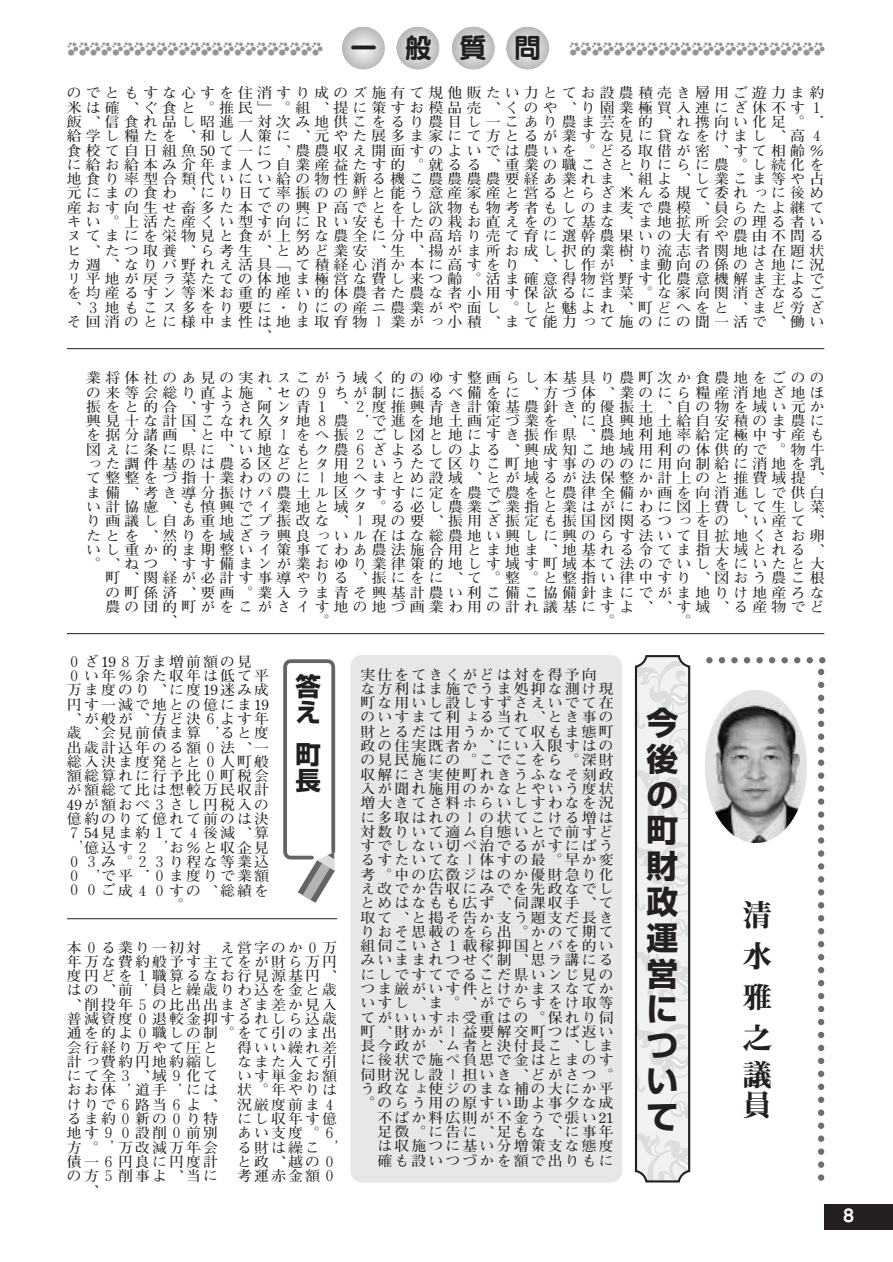
<style>
.page{position:relative;width:893px;height:1262px;background:#fff}
.page>*{position:absolute;margin:0;border:0;box-sizing:border-box;transform-origin:0 0}
.t1{font:700 31.95px/35.8px "Shin Go";color:#231f20;text-align:justify}
.t2{font:29.7px/41px "Midashi Min MA31";color:#231f20;text-align:justify}
.t3{font:27.6px "Seurat CID B";color:#231f20}
.t4{font:700 25.5px/25.5px "Shin Go";color:#231f20}
.t5{font:21.3px "Kazarikei Btype";color:#939598}
.t6{font:16.95px "Seurat CID B";color:#fff}
.t7{font:700 14.25px/14.2px "Futo Min A101";letter-spacing:.145em;color:#231f20;scale:1.04 1}
.t8{font:700 14.25px/14.2px "Futo Min A101";letter-spacing:.28em;color:#231f20;scale:1.04 1}
</style>
<div class="page">
<div style="left:824px;top:1203px;width:68px;height:26px;background:#231f20"></div>
<svg style="left:342px;top:27px;width:42px;height:42px"></svg>
<svg style="left:396px;top:27px;width:43px;height:42px"></svg>
<svg style="left:452px;top:27px;width:42px;height:42px"></svg>
<svg style="left:506px;top:27px;width:43px;height:42px"></svg>
<hr style="left:67px;top:348px;width:757px;height:1px;background:#231f20">
<hr style="left:67px;top:633px;width:757px;height:1px;background:#231f20">
<hr style="left:67px;top:918px;width:270px;height:1px;background:#231f20">
<div style="left:350px;top:655px;width:272px;height:527px;background:#e6e7e8;border-radius:11px"></div>
<img style="left:704px;top:690px;width:103px;height:153px;border-radius:50%">
<svg style="left:709px;top:657px;width:115px;height:6px"></svg>
<svg style="left:818px;top:672px;width:6px;height:509px"></svg>
<div style="left:636px;top:656px;width:53px;height:172px;background:#f1f1f2"></div>
<svg style="left:638px;top:770px;width:49px;height:56px"></svg>
<svg style="left:636px;top:656px;width:53px;height:99px"></svg>
<div style="left:636px;top:828px;width:53px;height:182px;background:#f1f1f2"></div>
<svg style="left:638px;top:952px;width:49px;height:56px"></svg>
<svg style="left:638px;top:842px;width:49px;height:95px"></svg>
<div style="left:636px;top:1010px;width:53px;height:171px;background:#f1f1f2"></div>
<svg style="left:636px;top:1133px;width:53px;height:48px"></svg>
<svg style="left:638px;top:1024px;width:49px;height:94px"></svg>
<div style="left:635px;top:655px;width:55px;height:527px;border:2px solid #231f20;border-radius:10px"></div>
<svg style="left:283px;top:659px;width:52px;height:243px"></svg>
<h3 class="t3" style="left:350px;top:38px;width:193px">一般質問</h3>
<p class="t8" style="left:809px;top:87px;width:26px;line-height:16.2px;text-indent:-742px">のでともすな心すを住消すり成のズ施有て規他販たい力とてお設農積売き層用ご遊力ま約<br>１．</p>
<p class="t7" style="left:67px;top:131px;width:729px;text-align:justify">給学し糧たを、和し人策に、元やた展多ま家にて方とるが業すな見に貸なをけまし、高４食校て自日組魚50て一に、農農収え開面すのよいでは農いを。どる取借が密、すて相齢％に給お給本み介年ま人つ自業産益たす的。就るる、重業の職こさとりにらに農。し続化を地食り率型合類代いにい給の物性新る機こ農農農農要経あ業れま、組よ、し業こま等や占元にまの食わ、にり日て率振のの鮮と能う意産家産と営るとらざ米んる規て委れっに後め産おす向生せ畜多た本での興Ｐ高でとをし欲物も物考者もしのま麦で農模、員らたよ継てキい。上活た産くい型す向にＲい安も十たの栽お直えをのて基な、ま地拡所会の理る者いヌてまにを栄物見と食が上努な農全に分中高培り売て育に選幹農果いの大有や農由不問るヒ、たつ取養、ら考生、とめど業安、生、揚がま所お成し択的業樹り流志者関地は在題状カ週、なりバ野れえ活具「て積経心消か本に高すをり、、し作が、ま動向の係のさ地に況リ平地が戻ラ菜たての体地ま極営な費し来つ齢。活ま確意得物営野す化農意機解ま主よでを均産るすン等米お重的産い的体農者た農な者小用す保欲るにま菜。な家向関消ざなるご、３地もこス多をり要に・りにの産ニ農業がや面し。しと魅よれ、町どへをと、まど労ざそ回消のとに様中ま性は地ま取育物ー業がっ小積、まて能力って施のにの聞一活で、働い</p>
<h3 class="t5" style="left:67px;top:37px;width:257px">aaaaaaaaaaaaaaaaaaaaaaa</h3>
<h3 class="t5" style="left:569px;top:37px;width:257px">aaaaaaaaaaaaaaaaaaaaaaa</h3>
<p class="t8" style="left:67px;top:102px;width:711px">米は確、ぐ食と。推民」。組、提に策すお模品売、くのや、り園業極買入連にざ休不す飯、信食れ品し昭進一対次み地供こをるり農目し一こあり農ま芸を的、れ携向い化足。</p>
<p class="t7" style="left:257px;top:331px;width:16px">、</p>
<p class="t8" style="left:86px;top:373px;width:711px">業将体社のあ見の実れスこがう域く的のゆす整画らし本基具り農町次か食農地をごのの</p>
<p class="t8" style="left:86px;top:387px;width:711px">の来等会総り直よ施、セの９ちが制に振るべ備をに、方づ体、業のにら糧産消地ざ地ほ</p>
<p class="t8" style="left:372px;top:401px;width:437px">度推興青き計策基農針き的優振土、自の物を域い元か</p>
<p class="t8" style="left:372px;top:416px;width:437px">で進を地土画定づ業を、に良興地土給自安積のま農に</p>
<p class="t8" style="left:86px;top:430px;width:711px">を据分諸画、と中て原ーをヘ振２ごし図と地にすき振作県、農地利地率給定極中す産も</p>
<p class="t8" style="left:86px;top:444px;width:711px">図えに条に県に、い地なもク農６ざよるしのよる、興成知こ地域用利の体供的で。物牛</p>
<p class="t8" style="left:86px;top:458px;width:711px">った調件基のは農る区どとタ用２いうたて区りこ町地す事のののに用向制給に消地を乳</p>
<p class="t8" style="left:86px;top:473px;width:711px">て整整をづ指十業わののにー地ヘまとめ設域、とが域るが法保整か計上のと推費域提、</p>
<p class="t8" style="left:86px;top:487px;width:711px">ま備、考き導分振けパ農土ル区クすすに定を農で農をと農律全備か画を向消進しで供白</p>
<p class="t8" style="left:86px;top:501px;width:711px">い計協慮、も慎興でイ業地と域タ。る必し農業ご業指と業はがにわに図上費して生し菜</p>
<p class="t8" style="left:86px;top:516px;width:711px">り画議し自あ重地ごプ振改な、ー現の要、振用ざ振定も振国図関るつっをの、い産て、</p>
<p class="t8" style="left:86px;top:530px;width:711px">たとを、然りを域ざラ興良っいル在はな総農地い興しに興のらす法いて目拡地くさお卵</p>
<p class="t8" style="left:86px;top:544px;width:711px">いし重か的ま期整いイ策事てわあ農法施合用とま地ま、地基れる令てま指大域とれる、</p>
<p class="t8" style="left:86px;top:558px;width:711px">。、ねつ、すす備まンが業おゆり業律策的地しす域す町域本て法のでいしをにいたと大</p>
<p class="t8" style="left:105px;top:573px;width:693px">町、関経が必計す事導やりる、振にをに、て。整。と整指い律中すり、図おう農こ根</p>
<p class="t8" style="left:105px;top:587px;width:693px">の町係済、要画。業入ラま青そ興基計農い利こ備こ協備針まにでがま地りけ地産ろな</p>
<p class="t8" style="left:105px;top:601px;width:693px">農の団的町がをこがさイす地の地づ画業わ用の計れ議基にすよ、、す域、る産物でど</p>
<p class="t7" style="left:676px;top:616px;width:16px">。</p>
<p class="t8" style="left:86px;top:401px;width:254px">振をと的合、すうさ阿ン青１、興見十な計国こなれ久タ地８農</p>
<p class="t7" style="left:353px;top:403px;width:26px">２，</p>
<p class="t7" style="left:600px;top:616px;width:16px">。</p>
<p class="t7" style="left:315px;top:616px;width:16px">。</p>
<p class="t7" style="left:162px;top:616px;width:16px">、</p>
<p class="t7" style="left:67px;top:656px;width:179px">０ざ19８万ま増前額の見</p>
<p class="t7" style="left:67px;top:670px;width:196px;text-align:right">０い年％余た収年は低て平万ま度のり、に度19迷み成円す一減で地との億にま19よす年<br>ると度<br>出歳計込年のる額０法、一総入決ま度発とと０人町般額総算れに行予比０町税会が額総て比は想較万民収計<br>49が額おべ３さし円税入の億約のりて億れて前のは決て４後減、算<br>お％と収企見<br>３り程な等業込<br>０ま度りで業額<br>００ご成４０すの、総績を</p>
<p class="t7" style="left:67px;top:713px;width:130px">、が般が、方ど決歳、会見前債ま算</p>
<p class="t7" style="left:203px;top:715px;width:26px">６，</p>
<p class="t7" style="left:84px;top:828px;width:65px">54見ま約億込す２</p>
<p class="t7" style="left:135px;top:858px;width:26px">２．</p>
<p class="t7" style="left:152px;top:829px;width:26px">１，</p>
<p class="t7" style="left:67px;top:823px;width:26px;line-height:26.7px">７，<br>０</p>
<p class="t7" style="left:67px;top:870px;width:16px">０</p>
<p class="t7" style="left:101px;top:856px;width:32px">み。で平</p>
<p class="t7" style="left:84px;top:858px;width:26px">３，</p>
<p class="t7" style="left:169px;top:899px;width:16px">。</p>
<h3 class="t4" style="left:295px;top:677px;width:27px">答え</h3>
<h3 class="t4" style="left:295px;top:745px;width:27px">町長</h3>
<p class="t7" style="left:67px;top:942px;width:261px;text-align:right">え営字のか０万<br>年万な費約般予す主てをが財ら万円職算るなお行見源基円、<br>員と繰歳りわ込を金と歳<br>、削投年５の比出出まざま差か見入普減資度０退較金抑するれしら込歳通を的よ０職しの制。をて引のま出得いい繰れ差<br>なまた入て引<br>いす単金お額<br>状。年やりは<br>況厳度前ま４<br>にし収年す億</p>
<p class="t7" style="left:237px;top:1123px;width:107px;line-height:26.7px;text-indent:85px">６，と政、越の０</p>
<p class="t7" style="left:237px;top:1170px;width:98px">考運赤金額０</p>
<p class="t7" style="left:67px;top:942px;width:130px">本０る業り一初対</p>
<p class="t7" style="left:67px;top:970px;width:65px">度円どをはの、前</p>
<p class="t7" style="left:135px;top:972px;width:23px">１，</p>
<p class="t7" style="left:67px;top:1042px;width:147px;text-align:right">会行経り万やて圧と計っ費約円地約縮し化て<br>には<br>けりで６路当６よ、るま約０新の０り特<br>０設削０前別<br>万改減万年会<br>債一６円良に円度計の方５削事よ、当に</p>
<p class="t7" style="left:135px;top:1070px;width:32px">、域道手</p>
<p class="t7" style="left:67px;top:1070px;width:49px">にて全おお体</p>
<p class="t7" style="left:101px;top:1129px;width:23px">９，</p>
<p class="t7" style="left:118px;top:1072px;width:23px">３，</p>
<p class="t7" style="left:169px;top:1072px;width:23px">９，</p>
<p class="t7" style="left:237px;top:1127px;width:81px">あい支度。る財は繰こ</p>
<p class="t7" style="left:67px;top:1127px;width:32px">地す方。</p>
<p class="t7" style="left:84px;top:1185px;width:16px">、</p>
<p class="t7" style="left:360px;top:669px;width:228px">実仕をてきくがどは対を得予向</p>
<p class="t7" style="left:360px;top:683px;width:245px;text-align:right">な方利はま施でうま処抑な測け現町な用いし設しすずさえいでて在のいすまて利ょる当れ、とき事の財とるだは用うかてて収もま態町政の住実既者か、にい入限すはのの見民施にの。こでこをら。深財収解にさ実使町れきうふなそ刻政入が聞れ施用のかなとやいう度状増大きてさ料ホらいしすわなを況に多取はれのーの状てこける増は対数りいて適ム自態いとで前すどすでしない切ペ治でるがすにばうるすたいてなー体すの最。早か変考。中の広徴ジはのか優財急り化え改でか告収にみでを先政なでしとめはなもも広ず、伺課収手、て取て、と掲そ告か支う題支だ長きりおそ思載のをら出。かのて期て組伺こいさ１載稼抑国とバを的いみいままれつせぐ制、思ラ講にるにしですてでるこだ県いンじ見のつま厳がいす件とけかまスなてかいすし、ま。、がでらすをけ取等てがいいすホ受重はの。保れり伺町、財かがー益要解交町つば返い長今政が、ム者と決付長こ、しまに後状で施ペ負思で金はとまのす伺財況し設ー担いき、どがさつ。う政なょ使ジのまな補の大にか平。のらう用の原すい助よ事夕な成不ばか料広則が不金うで張い21足徴。に告に、足もな、に事年は収施つに基い分増策支な態度確も設いつづかを額で出りもに</p>
<h1 class="t1" style="left:646px;top:709px;width:33px">今後の町財政運営について</h1>
<h2 class="t2" style="left:742px;top:898px;width:31px">清水雅之</h2>
<h2 class="t2" style="left:742px;top:1064px;width:31px;line-height:29.7px">議員</h2>
<p class="t6" style="left:843px;top:1209px;width:13px">8</p>
</div>
